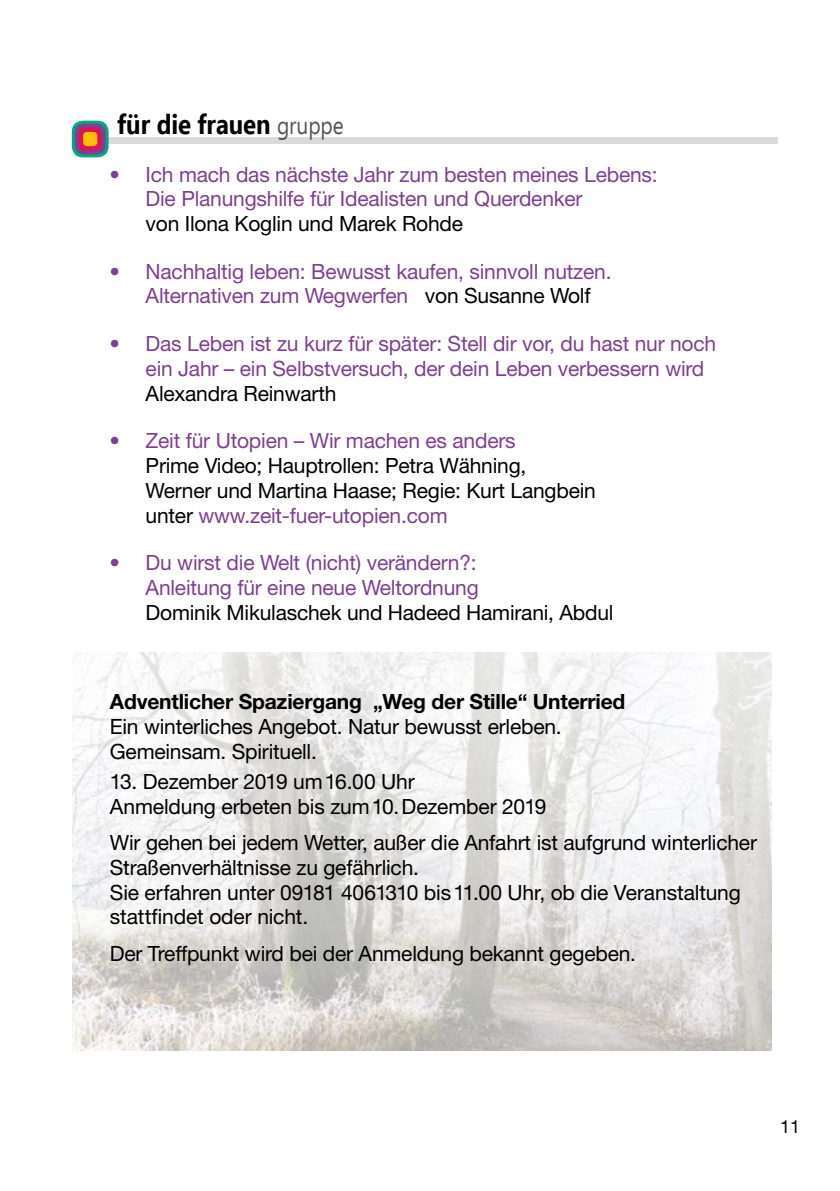
<style>
.page{position:relative;width:840px;height:1191px;background:#fff}
.page>*{position:absolute;margin:0;border:0;box-sizing:border-box;transform-origin:0 0}
.t1{font:700 27.6px "Ebrima";letter-spacing:-.005em;color:#000;scale:.87 1}
.t2{font:21px/24.8px "Helvetica Neue LT";letter-spacing:-.01em;color:#000}
.t3{font:21px/24.8px "Helvetica Neue LT";letter-spacing:-.01em;color:#7d4092}
.t4{font:700 21px "Helvetica Neue LT";letter-spacing:-.01em;color:#000}
.t5{font:18px "Helvetica Neue LT";color:#000}
.s1{font-weight:400;font-size:24.2px;color:#565656}
.s2{color:#000}
.s3{color:#7d4092}
</style>
<div class="page">
<img style="left:72px;top:652px;width:699px;height:398px">
<div style="left:108px;top:137px;width:669px;height:6px;background:#dadada"></div>
<svg style="left:72px;top:121px;width:36px;height:36px"></svg>
<div style="left:75px;top:124px;width:30px;height:30px;background:#7d4092;border-radius:9px"></div>
<div style="left:78px;top:127px;width:24px;height:24px;background:#dd1356;border-radius:7px"></div>
<div style="left:83px;top:132px;width:14px;height:14px;background:#fcc000;border-radius:4px"></div>
<h1 class="t1" style="left:117px;top:104px;width:262px">für die frauen <span class="s1">gruppe</span></h1>
<p class="t3" style="left:145px;top:161px;width:513px;text-indent:-36px">• Ich mach das nächste Jahr zum besten meines Lebens:<br>Die Planungshilfe für Idealisten und Querdenker</p>
<p class="t2" style="left:145px;top:211px;width:319px">von Ilona Koglin und Marek Rohde</p>
<p class="t3" style="left:145px;top:258px;width:467px;text-indent:-36px">• Nachhaltig leben: Bewusst kaufen, sinnvoll nutzen.<br>Alternativen zum Wegwerfen <span class="s2">von Susanne Wolf</span></p>
<p class="t3" style="left:145px;top:331px;width:572px;text-indent:-36px">• Das Leben ist zu kurz für später: Stell dir vor, du hast nur noch ein Jahr – ein Selbstversuch, der dein Leben verbessern wird</p>
<p class="t2" style="left:145px;top:380px;width:192px">Alexandra Reinwarth</p>
<p class="t3" style="left:109px;top:428px;width:407px">• Zeit für Utopien – Wir machen es anders</p>
<p class="t2" style="left:145px;top:453px;width:451px">Prime Video; Hauptrollen: Petra Wähning,<br>Werner und Martina Haase; Regie: Kurt Langbein unter <span class="s3">www.zeit-fuer-utopien.com</span></p>
<p class="t3" style="left:109px;top:550px;width:370px;text-align:right">• Du wirst die Welt (nicht) verändern?:<br>Anleitung für eine neue Weltordnung</p>
<p class="t2" style="left:145px;top:599px;width:469px">Dominik Mikulaschek und Hadeed Hamirani, Abdul</p>
<p class="t4" style="left:110px;top:688px;width:517px">Adventlicher Spaziergang „Weg der Stille“ Unterried</p>
<p class="t2" style="left:110px;top:713px;width:453px">Ein winterliches Angebot. Natur bewusst erleben.<br>Gemeinsam. Spirituell.</p>
<p class="t2" style="left:110px;top:769px;width:438px">13. Dezember 2019 um16.00 Uhr<br>Anmeldung erbeten bis zum10.Dezember 2019</p>
<p class="t2" style="left:110px;top:830px;width:648px">Wir gehen bei jedem Wetter, außer die Anfahrt ist aufgrund winterlicher Straßenverhältnisse zu gefährlich.<br>Sie erfahren unter 09181 4061310 bis11.00 Uhr, ob die Veranstaltung stattfindet oder nicht.</p>
<p class="t2" style="left:110px;top:940px;width:527px">Der Treffpunkt wird bei der Anmeldung bekannt gegeben.</p>
<p class="t5" style="left:779px;top:1116px;width:22px">11</p>
</div>
